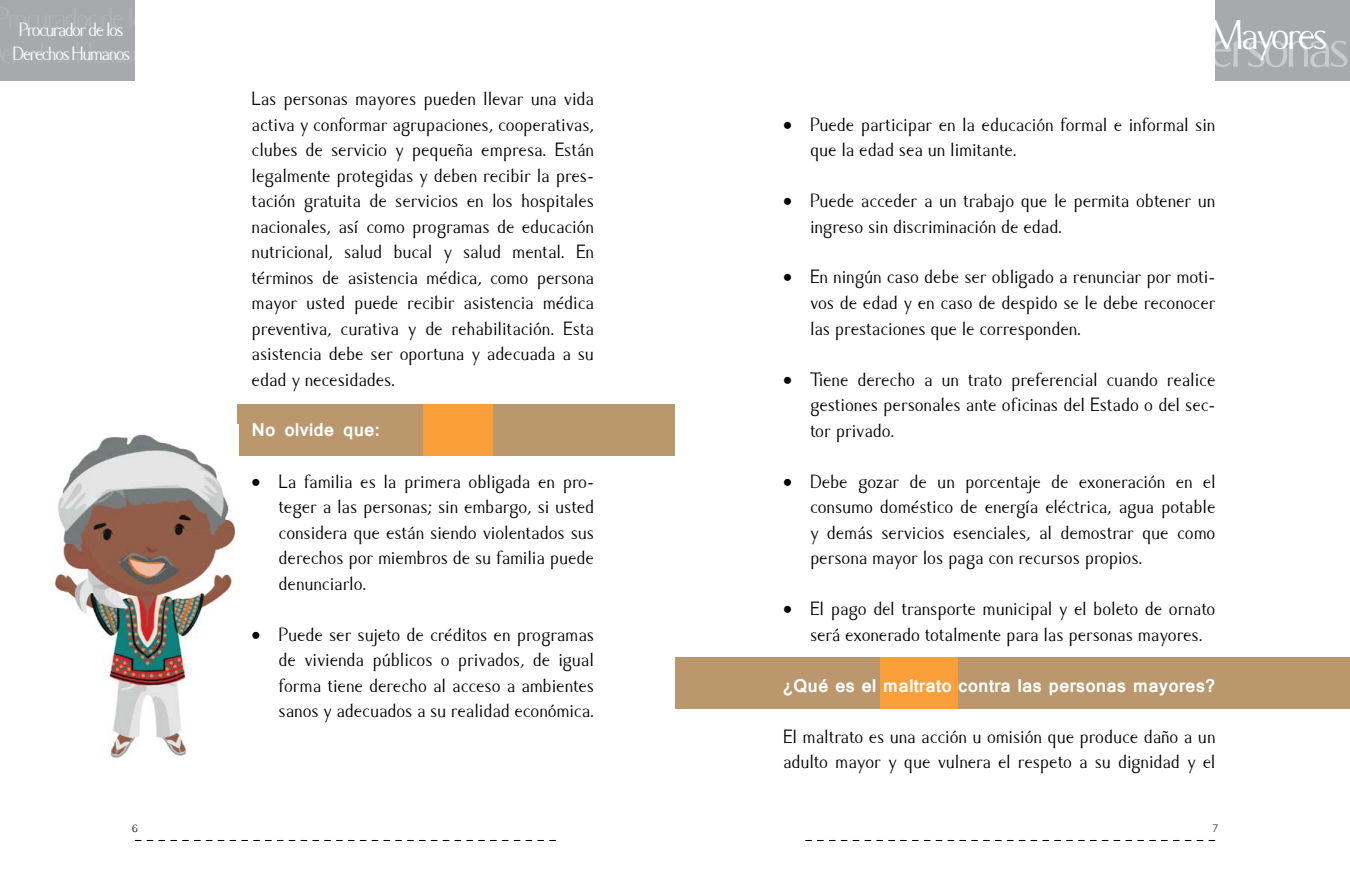
<style>
.page{position:relative;width:1350px;height:891px;background:#fff}
.page>*{position:absolute;margin:0;border:0;box-sizing:border-box;transform-origin:0 0}
.t1{font:60px "Caramella";letter-spacing:-.075em;color:#fff}
.t2{font:42px "Caramella";letter-spacing:-.075em;color:#fff}
.t3{font:19.5px/25.5px "Caramella";color:#000;text-align:justify}
.t4{font:19.5px/23.4px "Caramella";letter-spacing:-.075em;color:#fff;text-align:center}
.t5{font:700 17.55px "Mangal";color:#fff}
.t6{font:10.8px "Caramella";color:#000}
</style>
<div class="page">
<div style="left:1215px;top:0;width:135px;height:80px;background:#a7a9ac"></div>
<div style="left:0;top:0;width:135px;height:81px;background:#a7a9ac"></div>
<svg style="left:806px;top:840px;width:409px;height:1px"></svg>
<svg style="left:135px;top:840px;width:421px;height:1px"></svg>
<div style="left:237px;top:404px;width:438px;height:52px;background:#ba976d"></div>
<div style="left:675px;top:657px;width:675px;height:52px;background:#ba976d"></div>
<div style="left:423px;top:404px;width:69px;height:52px;background:#f99f3a"></div>
<div style="left:880px;top:657px;width:78px;height:52px;background:#f99f3a"></div>
<img style="left:54px;top:424px;width:185px;height:334px">
<p class="t4" style="left:12px;top:19px;width:119px">Procurador de los<br>Derechos Humanos</p>
<p class="t3" style="left:252px;top:86px;width:344px">Las personas mayores pueden llevar una vida activa y conformar agrupaciones, cooperativas, clubes de servicio y pequeña empresa. Están legalmente protegidas y deben recibir la pres&shy;tación gratuita de servicios en los hospitales nacionales, así como programas de educación nutricional, salud bucal y salud mental. En términos de asistencia médica, como persona mayor usted puede recibir asistencia médica preventiva, curativa y de rehabilitación. Esta asistencia debe ser oportuna y adecuada a su edad y necesidades.</p>
<p class="t5" style="left:252px;top:414px;width:130px">No olvide que:</p>
<p class="t3" style="left:279px;top:469px;width:317px;text-indent:-27px">• La familia es la primera obligada en pro&shy;teger a las personas; sin embargo, si usted considera que están siendo violentados sus derechos por miembros de su familia puede denunciarlo.</p>
<p class="t3" style="left:279px;top:622px;width:317px;text-indent:-27px">• Puede ser sujeto de créditos en programas de vivienda públicos o privados, de igual forma tiene derecho al acceso a ambientes sanos y adecuados a su realidad económica.</p>
<h2 class="t2" style="left:1209px;top:13px;width:120px">Mayores</h2>
<h1 class="t1" style="left:1185px;top:14px;width:167px">Personas</h1>
<p class="t3" style="left:810px;top:112px;width:407px;text-indent:-27px">• Puede participar en la educación formal e informal sin que la edad sea un limitante.</p>
<p class="t3" style="left:810px;top:188px;width:407px;text-indent:-27px">• Puede acceder a un trabajo que le permita obtener un ingreso sin discriminación de edad.</p>
<p class="t3" style="left:810px;top:265px;width:407px;text-indent:-27px">• En ningún caso debe ser obligado a renunciar por moti&shy;vos de edad y en caso de despido se le debe reconocer las prestaciones que le corresponden.</p>
<p class="t3" style="left:810px;top:367px;width:407px;text-indent:-27px">• Tiene derecho a un trato preferencial cuando realice gestiones personales ante oficinas del Estado o del sec&shy;tor privado.</p>
<p class="t3" style="left:810px;top:469px;width:407px;text-indent:-27px">• Debe gozar de un porcentaje de exoneración en el consumo doméstico de energía eléctrica, agua potable y demás servicios esenciales, al demostrar que como persona mayor los paga con recursos propios.</p>
<p class="t3" style="left:810px;top:596px;width:407px;text-indent:-27px">• El pago del transporte municipal y el boleto de ornato será exonerado totalmente para las personas mayores.</p>
<p class="t5" style="left:783px;top:669px;width:434px">¿Qué es el maltrato contra las personas mayores?</p>
<p class="t3" style="left:783px;top:724px;width:434px">El maltrato es una acción u omisión que produce daño a un adulto mayor y que vulnera el respeto a su dignidad y el</p>
<p class="t6" style="left:132px;top:823px;width:7px">6</p>
<p class="t6" style="left:1213px;top:822px;width:7px">7</p>
</div>
